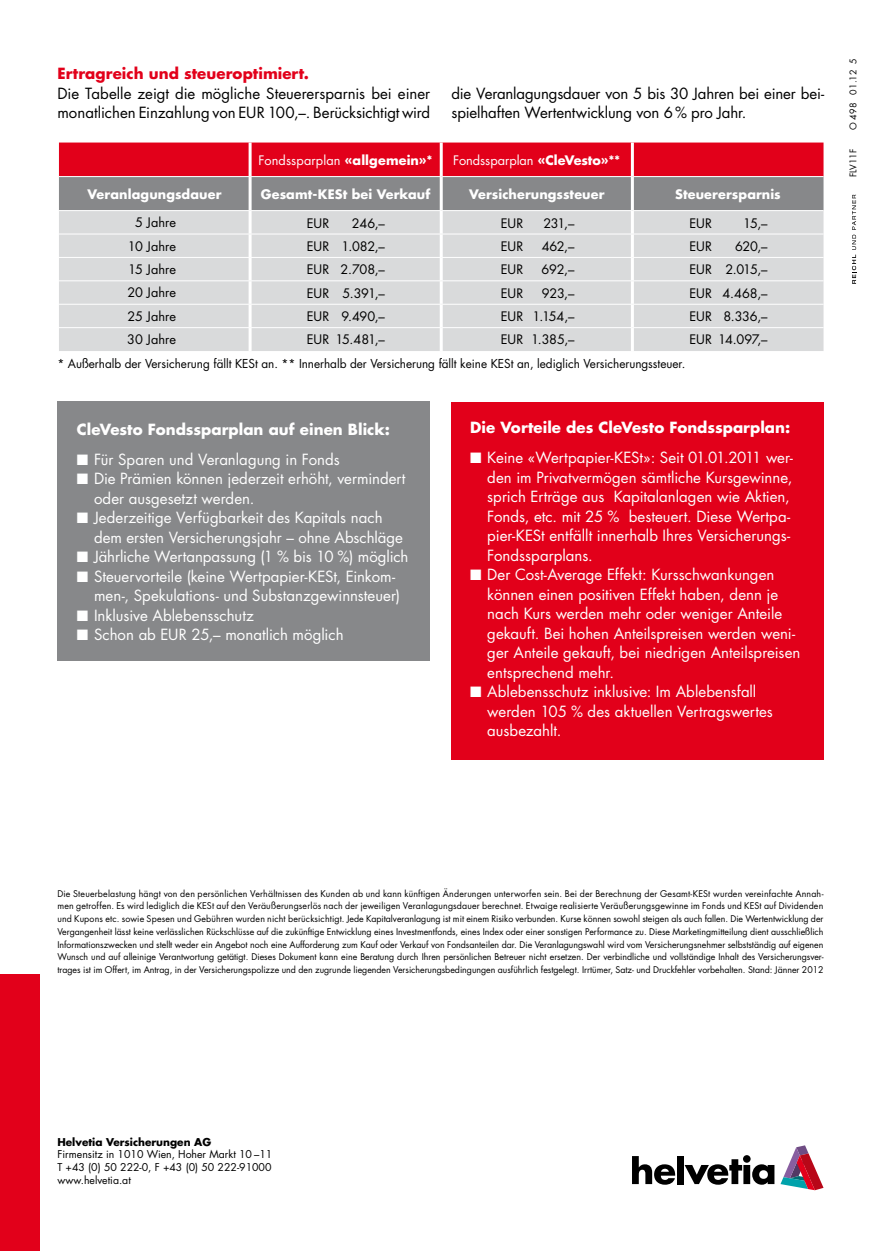
<style>
.page{position:relative;width:881px;height:1251px;background:#fff}
.page>*{position:absolute;margin:0;border:0;box-sizing:border-box;transform-origin:0 0}
.t1{font:15px/19.5px "Futura Std";color:#fff}
.t2{font:15px/19.5px "Futura Std";letter-spacing:-.005em;color:#000}
.t3{font:700 15px "Futura Std";color:#fff}
.t4{font:700 15px "Futura Std";letter-spacing:.005em;color:#e2001a}
.t5{font:12.75px/23.2px "Futura Std";letter-spacing:-.005em;color:#000;text-align:justify}
.t6{font:700 12.75px "Futura Std";letter-spacing:.005em;color:#fff}
.t7{font:12.75px "Futura Std";color:#fff}
.t8{font:12px "Futura Std";letter-spacing:-.005em;color:#000}
.t9{font:10.5px/12.8px "Futura Std";color:#000;text-align:justify}
.t10{font:700 10.5px "Futura Std";color:#000}
.t11{font:9px/12.8px "Futura Std";letter-spacing:-.005em;color:#000;text-align:justify}
.s1{font-weight:700}
</style>
<div class="page">
<svg style="left:852px;top:195px;width:3px;height:89px"></svg>
<div style="left:451px;top:401px;width:372px;height:358px;background:#e2001a"></div>
<div style="left:0;top:973px;width:39px;height:277px;background:#e2001a"></div>
<div style="left:57px;top:401px;width:372px;height:259px;background:#87888a"></div>
<svg style="left:632px;top:1156px;width:43px;height:28px"></svg>
<div style="left:676px;top:1155px;width:7px;height:28px;background:#000"></div>
<svg style="left:684px;top:1155px;width:90px;height:29px"></svg>
<svg style="left:780px;top:1145px;width:43px;height:44px"></svg>
<svg style="left:59px;top:142px;width:764px;height:68px;background:#b54553"></svg>
<div style="left:59px;top:211px;width:764px;height:140px;background:#d9dadb"></div>
<hr style="left:248px;top:142px;width:3px;height:34px;background:#fff">
<hr style="left:439px;top:142px;width:3px;height:34px;background:#fff">
<hr style="left:630px;top:142px;width:3px;height:34px;background:#fff">
<hr style="left:248px;top:177px;width:3px;height:33px;background:#fff">
<hr style="left:439px;top:177px;width:3px;height:33px;background:#fff">
<hr style="left:630px;top:177px;width:3px;height:33px;background:#fff">
<hr style="left:248px;top:211px;width:3px;height:22px;background:#fff">
<hr style="left:439px;top:211px;width:3px;height:22px;background:#fff">
<hr style="left:630px;top:211px;width:3px;height:22px;background:#fff">
<hr style="left:248px;top:234px;width:3px;height:23px;background:#fff">
<hr style="left:439px;top:234px;width:3px;height:23px;background:#fff">
<hr style="left:630px;top:234px;width:3px;height:23px;background:#fff">
<hr style="left:248px;top:258px;width:3px;height:22px;background:#fff">
<hr style="left:439px;top:258px;width:3px;height:22px;background:#fff">
<hr style="left:630px;top:258px;width:3px;height:22px;background:#fff">
<hr style="left:248px;top:281px;width:3px;height:23px;background:#fff">
<hr style="left:439px;top:281px;width:3px;height:23px;background:#fff">
<hr style="left:630px;top:281px;width:3px;height:23px;background:#fff">
<hr style="left:248px;top:304px;width:3px;height:23px;background:#fff">
<hr style="left:439px;top:304px;width:3px;height:23px;background:#fff">
<hr style="left:630px;top:304px;width:3px;height:23px;background:#fff">
<hr style="left:248px;top:328px;width:3px;height:23px;background:#fff">
<hr style="left:439px;top:328px;width:3px;height:23px;background:#fff">
<hr style="left:630px;top:328px;width:3px;height:23px;background:#fff">
<hr style="left:59px;top:233px;width:191px;height:1px;background:#fff">
<hr style="left:250px;top:233px;width:191px;height:1px;background:#fff">
<hr style="left:441px;top:233px;width:191px;height:1px;background:#fff">
<hr style="left:632px;top:233px;width:191px;height:1px;background:#fff">
<hr style="left:59px;top:257px;width:191px;height:1px;background:#fff">
<hr style="left:250px;top:257px;width:191px;height:1px;background:#fff">
<hr style="left:441px;top:257px;width:191px;height:1px;background:#fff">
<hr style="left:632px;top:257px;width:191px;height:1px;background:#fff">
<hr style="left:59px;top:280px;width:191px;height:1px;background:#fff">
<hr style="left:250px;top:280px;width:191px;height:1px;background:#fff">
<hr style="left:441px;top:280px;width:191px;height:1px;background:#fff">
<hr style="left:632px;top:280px;width:191px;height:1px;background:#fff">
<hr style="left:59px;top:304px;width:191px;height:1px;background:#fff">
<hr style="left:250px;top:304px;width:191px;height:1px;background:#fff">
<hr style="left:441px;top:304px;width:191px;height:1px;background:#fff">
<hr style="left:632px;top:304px;width:191px;height:1px;background:#fff">
<hr style="left:59px;top:327px;width:191px;height:1px;background:#fff">
<hr style="left:250px;top:327px;width:191px;height:1px;background:#fff">
<hr style="left:441px;top:327px;width:191px;height:1px;background:#fff">
<hr style="left:632px;top:327px;width:191px;height:1px;background:#fff">
<hr style="left:59px;top:176px;width:191px;height:1px;background:#fff">
<hr style="left:250px;top:176px;width:191px;height:1px;background:#fff">
<hr style="left:441px;top:176px;width:191px;height:1px;background:#fff">
<hr style="left:632px;top:176px;width:191px;height:1px;background:#fff">
<h1 class="t4" style="left:57px;top:63px;width:253px">Ertragreich und steueroptimiert.</h1>
<h1 class="t2" style="left:57px;top:83px;width:374px">Die Tabelle zeigt die mögliche Steuerersparnis bei einer monatlichen Einzahlung von EUR 100,–. Berücksichtigt wird</h1>
<h1 class="t2" style="left:451px;top:83px;width:374px">die Veranlagungsdauer von 5 bis 30 Jahren bei einer bei&shy;spielhaften Wertentwicklung von 6% pro Jahr.</h1>
<h2 class="t7" style="left:258px;top:152px;width:175px">Fondssparplan <span class="s1">«allgemein»*</span></h2>
<h2 class="t7" style="left:453px;top:152px;width:168px">Fondssparplan <span class="s1">«CleVesto»**</span></h2>
<h2 class="t6" style="left:87px;top:185px;width:135px">Veranlagungsdauer</h2>
<h2 class="t6" style="left:261px;top:185px;width:171px">Gesamt-KESt bei Verkauf</h2>
<h2 class="t6" style="left:469px;top:185px;width:137px">Versicherungssteuer</h2>
<h2 class="t6" style="left:674px;top:185px;width:107px">Steuerersparnis</h2>
<h2 class="t5" style="left:127px;top:211px;width:50px;text-indent:8px">5 Jahre 10 Jahre 15 Jahre 20 Jahre 25 Jahre 30 Jahre</h2>
<h2 class="t5" style="left:307px;top:211px;width:24px">EUR</h2>
<h2 class="t5" style="left:307px;top:211px;width:79px;text-indent:45px">246,– EUR 1.082,– EUR 2.708,– EUR 5.391,– EUR 9.490,– EUR 15.481,–</h2>
<h2 class="t5" style="left:500px;top:211px;width:24px">EUR</h2>
<h2 class="t5" style="left:543px;top:211px;width:33px">231,–</h2>
<h2 class="t5" style="left:689px;top:211px;width:24px">EUR</h2>
<h2 class="t5" style="left:743px;top:211px;width:26px">15,–</h2>
<h2 class="t5" style="left:689px;top:235px;width:24px">EUR</h2>
<h2 class="t5" style="left:500px;top:235px;width:24px">EUR</h2>
<h2 class="t5" style="left:541px;top:235px;width:34px">462,–</h2>
<h2 class="t5" style="left:500px;top:258px;width:24px">EUR</h2>
<h2 class="t5" style="left:541px;top:258px;width:34px">692,–</h2>
<h2 class="t5" style="left:500px;top:281px;width:24px">EUR</h2>
<h2 class="t5" style="left:689px;top:235px;width:80px;text-indent:45px">620,– EUR 2.015,– EUR 4.468,– EUR 8.336,– EUR 14.097,–</h2>
<h2 class="t5" style="left:500px;top:281px;width:75px;text-indent:41px">923,– EUR 1.154,– EUR 1.385,–</h2>
<h3 class="t8" style="left:57px;top:356px;width:629px">* Außerhalb der Versicherung fällt KESt an. ** Innerhalb der Versicherung fällt keine KESt an, lediglich Versicherungssteuer.</h3>
<h1 class="t3" style="left:77px;top:419px;width:314px">CleVesto Fondssparplan auf einen Blick:</h1>
<h1 class="t1" style="left:77px;top:449px;width:264px">■ Für Sparen und Veranlagung in Fonds</h1>
<h1 class="t1" style="left:94px;top:469px;width:313px;text-indent:-17px">■ Die Prämien können jederzeit erhöht, vermindert oder ausgesetzt werden.</h1>
<h1 class="t1" style="left:94px;top:508px;width:310px;text-indent:-17px">■ Jederzeitige Verfügbarkeit des Kapitals nach dem ersten Versicherungsjahr – ohne Abschläge</h1>
<h1 class="t1" style="left:77px;top:547px;width:333px">■ Jährliche Wertanpassung (1 % bis 10 %) möglich</h1>
<h1 class="t1" style="left:94px;top:566px;width:307px;text-indent:-17px">■ Steuervorteile (keine Wertpapier-KESt, Einkom&shy;men-, Spekulations- und Substanzgewinnsteuer)</h1>
<h1 class="t1" style="left:77px;top:605px;width:178px">■ Inklusive Ablebensschutz</h1>
<h1 class="t1" style="left:77px;top:625px;width:268px">■ Schon ab EUR 25,– monatlich möglich</h1>
<h1 class="t3" style="left:470px;top:417px;width:321px">Die Vorteile des CleVesto Fondssparplan:</h1>
<p class="t1" style="left:487px;top:448px;width:307px;text-indent:-17px">■ Keine «Wertpapier-KESt»: Seit 01.01.2011 wer&shy;den im Privatvermögen sämtliche Kursgewinne, sprich Erträge aus Kapitalanlagen wie Aktien, Fonds, etc. mit 25 % besteuert. Diese Wertpa&shy;pier-KESt entfällt innerhalb Ihres Versicherungs-Fondssparplans.</p>
<p class="t1" style="left:487px;top:565px;width:314px;text-indent:-17px">■ Der Cost-Average Effekt: Kursschwankungen können einen positiven Effekt haben, denn je nach Kurs werden mehr oder weniger Anteile gekauft. Bei hohen Anteilspreisen werden weni&shy;ger Anteile gekauft, bei niedrigen Anteilspreisen entsprechend mehr.</p>
<h1 class="t1" style="left:487px;top:682px;width:287px;text-indent:-17px">■ Ablebensschutz inklusive: Im Ablebensfall werden 105 % des aktuellen Vertragswertes ausbezahlt.</h1>
<p class="t11" style="left:846px;top:130px;width:73px;rotate:-90deg">O 498 01.12 5</p>
<p class="t11" style="left:846px;top:177px;width:29px;rotate:-90deg">FLV11F</p>
<p class="t11" style="left:57px;top:886px;width:767px">Die Steuerbelastung hängt von den persönlichen Verhältnissen des Kunden ab und kann künftigen Änderungen unterworfen sein. Bei der Berechnung der Gesamt-KESt wurden vereinfachte Annah&shy;men getroffen. Es wird lediglich die KESt auf den Veräußerungserlös nach der jeweiligen Veranlagungsdauer berechnet. Etwaige realisierte Veräußerungsgewinne im Fonds und KESt auf Dividenden und Kupons etc. sowie Spesen und Gebühren wurden nicht berücksichtigt. Jede Kapitalveranlagung ist mit einem Risiko verbunden. Kurse können sowohl steigen als auch fallen. Die Wertentwicklung der Vergangenheit lässt keine verlässlichen Rückschlüsse auf die zukünftige Entwicklung eines Investmentfonds, eines Index oder einer sonstigen Performance zu. Diese Marketingmitteilung dient ausschließlich Informationszwecken und stellt weder ein Angebot noch eine Aufforderung zum Kauf oder Verkauf von Fondsanteilen dar. Die Veranlagungswahl wird vom Versicherungsnehmer selbstständig auf eigenen Wunsch und auf alleinige Verantwortung getätigt. Dieses Dokument kann eine Beratung durch Ihren persönlichen Betreuer nicht ersetzen. Der verbindliche und vollständige Inhalt des Versicherungsver&shy;trages ist im Offert, im Antrag, in der Versicherungspolizze und den zugrunde liegenden Versicherungsbedingungen ausführlich festgelegt. Irrtümer, Satz- und Druckfehler vorbehalten. Stand: Jänner 2012</p>
<p class="t10" style="left:57px;top:1134px;width:155px">Helvetia Versicherungen AG</p>
<p class="t9" style="left:57px;top:1147px;width:216px">Firmensitz in 1010 Wien, Hoher Markt 10 –11<br>T +43 (0) 50 222-0, F +43 (0) 50 222-91000 www.helvetia.at</p>
</div>
